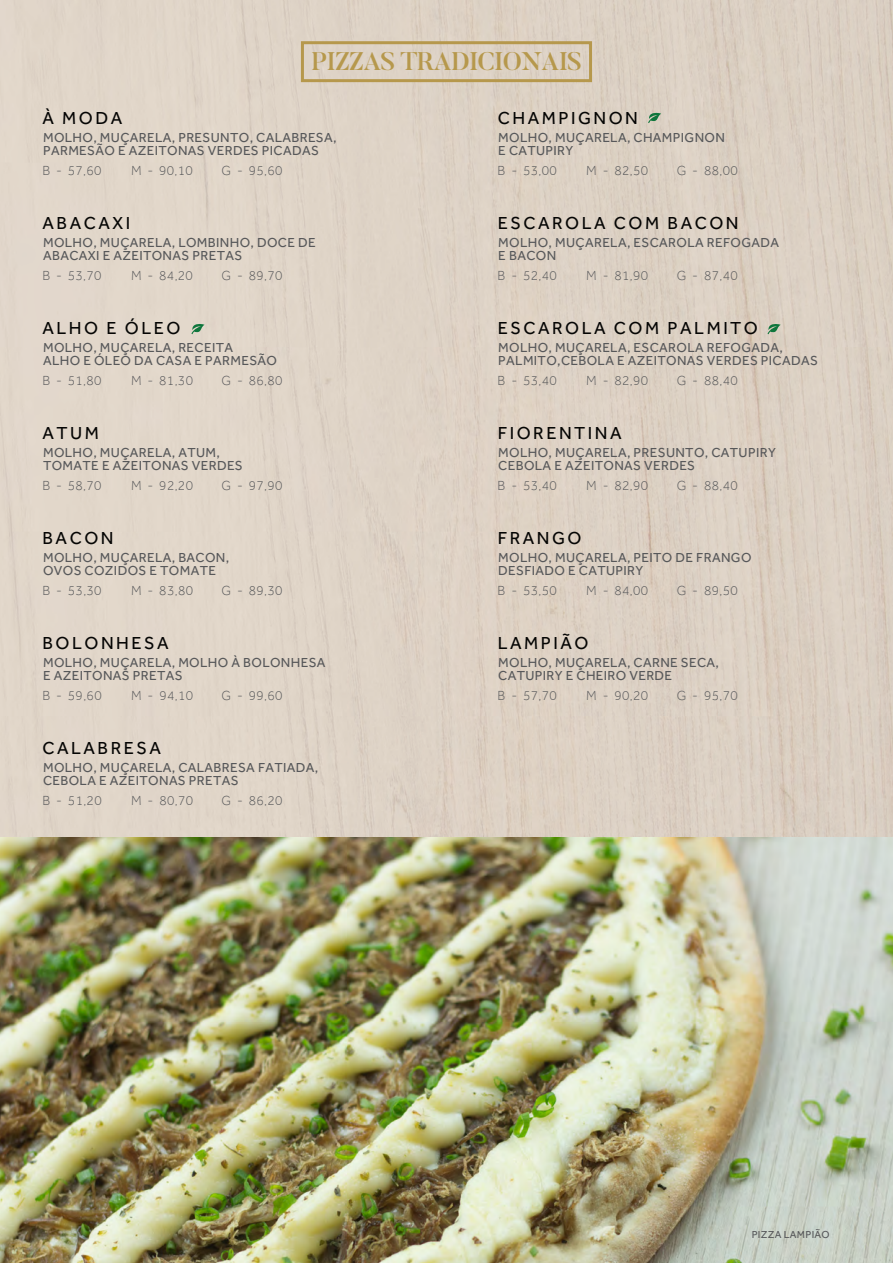
<style>
.page{position:relative;width:893px;height:1263px;background:#fff}
.page>*{position:absolute;margin:0;border:0;box-sizing:border-box;transform-origin:0 0}
.t1{font:500 25.35px "Butler";letter-spacing:-.025em;color:#b6984c}
.t2{font:18px "Effra";letter-spacing:.14em;color:#050504}
.t3{font:13.5px/13.5px "Effra";letter-spacing:.025em;color:#57585a}
.t4{font:300 13.5px "Effra";letter-spacing:.025em;color:#57585a}
.t5{font:300 13.5px "Effra";letter-spacing:.025em;color:#58585b}
.t6{font:10.5px "Effra";letter-spacing:.025em;color:#57585a}
</style>
<div class="page">
<div style="left:0;top:0;width:893px;height:838px;background:#ded3c6"></div>
<svg style="left:191px;top:323px;width:14px;height:11px"></svg>
<div style="left:301px;top:41px;width:291px;height:41px;border:3px solid #b6984c"></div>
<img style="left:0;top:838px;width:893px;height:425px">
<svg style="left:767px;top:323px;width:14px;height:11px"></svg>
<svg style="left:648px;top:112px;width:14px;height:11px"></svg>
<h1 class="t1" style="left:311px;top:45px;width:272px">PIZZAS TRADICIONAIS</h1>
<h2 class="t2" style="left:43px;top:108px;width:81px">À MODA</h2>
<p class="t3" style="left:43px;top:130px;width:295px">MOLHO, MUÇARELA, PRESUNTO, CALABRESA,<br>PARMESÃO E AZEITONAS VERDES PICADAS</p>
<p class="t4" style="left:42px;top:163px;width:61px">B - 57,60</p>
<p class="t4" style="left:131px;top:163px;width:63px">M - 90,10</p>
<p class="t4" style="left:221px;top:163px;width:63px">G - 95,60</p>
<h2 class="t2" style="left:43px;top:213px;width:89px">ABACAXI</h2>
<p class="t3" style="left:43px;top:235px;width:274px">MOLHO, MUÇARELA, LOMBINHO, DOCE DE<br>ABACAXI E AZEITONAS PRETAS</p>
<p class="t4" style="left:42px;top:268px;width:61px">B - 53,70</p>
<p class="t4" style="left:131px;top:268px;width:63px">M - 84,20</p>
<p class="t4" style="left:221px;top:268px;width:63px">G - 89,70</p>
<h2 class="t2" style="left:43px;top:318px;width:139px">ALHO E ÓLEO</h2>
<p class="t3" style="left:43px;top:340px;width:235px">MOLHO, MUÇARELA, RECEITA<br>ALHO E ÓLEO DA CASA E PARMESÃO</p>
<p class="t5" style="left:42px;top:373px;width:61px">B - 51,80</p>
<p class="t5" style="left:131px;top:373px;width:63px">M - 81,30</p>
<p class="t5" style="left:221px;top:373px;width:63px">G - 86,80</p>
<h2 class="t2" style="left:43px;top:423px;width:58px">ATUM</h2>
<p class="t3" style="left:43px;top:445px;width:201px">MOLHO, MUÇARELA, ATUM,<br>TOMATE E AZEITONAS VERDES</p>
<p class="t4" style="left:42px;top:478px;width:61px">B - 58,70</p>
<p class="t4" style="left:131px;top:478px;width:63px">M - 92,20</p>
<p class="t4" style="left:221px;top:478px;width:63px">G - 97,90</p>
<h2 class="t2" style="left:43px;top:528px;width:73px">BACON</h2>
<p class="t3" style="left:43px;top:550px;width:188px">MOLHO, MUÇARELA, BACON,<br>OVOS COZIDOS E TOMATE</p>
<p class="t4" style="left:42px;top:583px;width:61px">B - 53,30</p>
<p class="t4" style="left:131px;top:583px;width:63px">M - 83,80</p>
<p class="t4" style="left:222px;top:583px;width:63px">G - 89,30</p>
<h2 class="t2" style="left:43px;top:633px;width:128px">BOLONHESA</h2>
<p class="t3" style="left:43px;top:655px;width:284px">MOLHO, MUÇARELA, MOLHO À BOLONHESA<br>E AZEITONAS PRETAS</p>
<p class="t4" style="left:42px;top:688px;width:61px">B - 59,60</p>
<p class="t4" style="left:131px;top:688px;width:63px">M - 94,10</p>
<p class="t4" style="left:222px;top:688px;width:63px">G - 99,60</p>
<h2 class="t2" style="left:43px;top:738px;width:120px">CALABRESA</h2>
<p class="t3" style="left:43px;top:760px;width:277px">MOLHO, MUÇARELA, CALABRESA FATIADA,<br>CEBOLA E AZEITONAS PRETAS</p>
<p class="t4" style="left:42px;top:793px;width:61px">B - 51,20</p>
<p class="t4" style="left:131px;top:793px;width:63px">M - 80,70</p>
<p class="t4" style="left:222px;top:793px;width:63px">G - 86,20</p>
<h2 class="t2" style="left:498px;top:108px;width:142px">CHAMPIGNON</h2>
<p class="t3" style="left:498px;top:130px;width:228px">MOLHO, MUÇARELA, CHAMPIGNON<br>E CATUPIRY</p>
<p class="t4" style="left:498px;top:163px;width:61px">B - 53,00</p>
<p class="t4" style="left:586px;top:163px;width:63px">M - 82,50</p>
<p class="t4" style="left:677px;top:163px;width:63px">G - 88,00</p>
<h2 class="t2" style="left:498px;top:213px;width:242px">ESCAROLA COM BACON</h2>
<p class="t3" style="left:498px;top:235px;width:282px">MOLHO, MUÇARELA, ESCAROLA REFOGADA<br>E BACON</p>
<p class="t4" style="left:498px;top:268px;width:61px">B - 52,40</p>
<p class="t4" style="left:586px;top:268px;width:63px">M - 81,90</p>
<p class="t4" style="left:677px;top:268px;width:63px">G - 87,40</p>
<h2 class="t2" style="left:498px;top:318px;width:262px">ESCAROLA COM PALMITO</h2>
<p class="t3" style="left:498px;top:340px;width:321px">MOLHO, MUÇARELA, ESCAROLA REFOGADA,<br>PALMITO,CEBOLA E AZEITONAS VERDES PICADAS</p>
<p class="t4" style="left:498px;top:373px;width:61px">B - 53,40</p>
<p class="t4" style="left:586px;top:373px;width:63px">M - 82,90</p>
<p class="t4" style="left:677px;top:373px;width:63px">G - 88,40</p>
<h2 class="t2" style="left:498px;top:423px;width:125px">FIORENTINA</h2>
<p class="t3" style="left:498px;top:445px;width:279px">MOLHO, MUÇARELA, PRESUNTO, CATUPIRY<br>CEBOLA E AZEITONAS VERDES</p>
<p class="t4" style="left:498px;top:478px;width:61px">B - 53,40</p>
<p class="t4" style="left:586px;top:478px;width:63px">M - 82,90</p>
<p class="t4" style="left:677px;top:478px;width:63px">G - 88,40</p>
<h2 class="t2" style="left:498px;top:528px;width:85px">FRANGO</h2>
<p class="t3" style="left:498px;top:550px;width:255px">MOLHO, MUÇARELA, PEITO DE FRANGO<br>DESFIADO E CATUPIRY</p>
<p class="t4" style="left:498px;top:583px;width:61px">B - 53,50</p>
<p class="t4" style="left:586px;top:583px;width:63px">M - 84,00</p>
<p class="t4" style="left:677px;top:583px;width:63px">G - 89,50</p>
<h2 class="t2" style="left:498px;top:633px;width:92px">LAMPIÃO</h2>
<p class="t3" style="left:498px;top:655px;width:222px">MOLHO, MUÇARELA, CARNE SECA,<br>CATUPIRY E CHEIRO VERDE</p>
<p class="t4" style="left:498px;top:688px;width:61px">B - 57,70</p>
<p class="t4" style="left:586px;top:688px;width:63px">M - 90,20</p>
<p class="t4" style="left:677px;top:688px;width:63px">G - 95,70</p>
<p class="t6" style="left:752px;top:1228px;width:80px">PIZZA LAMPIÃO</p>
</div>
